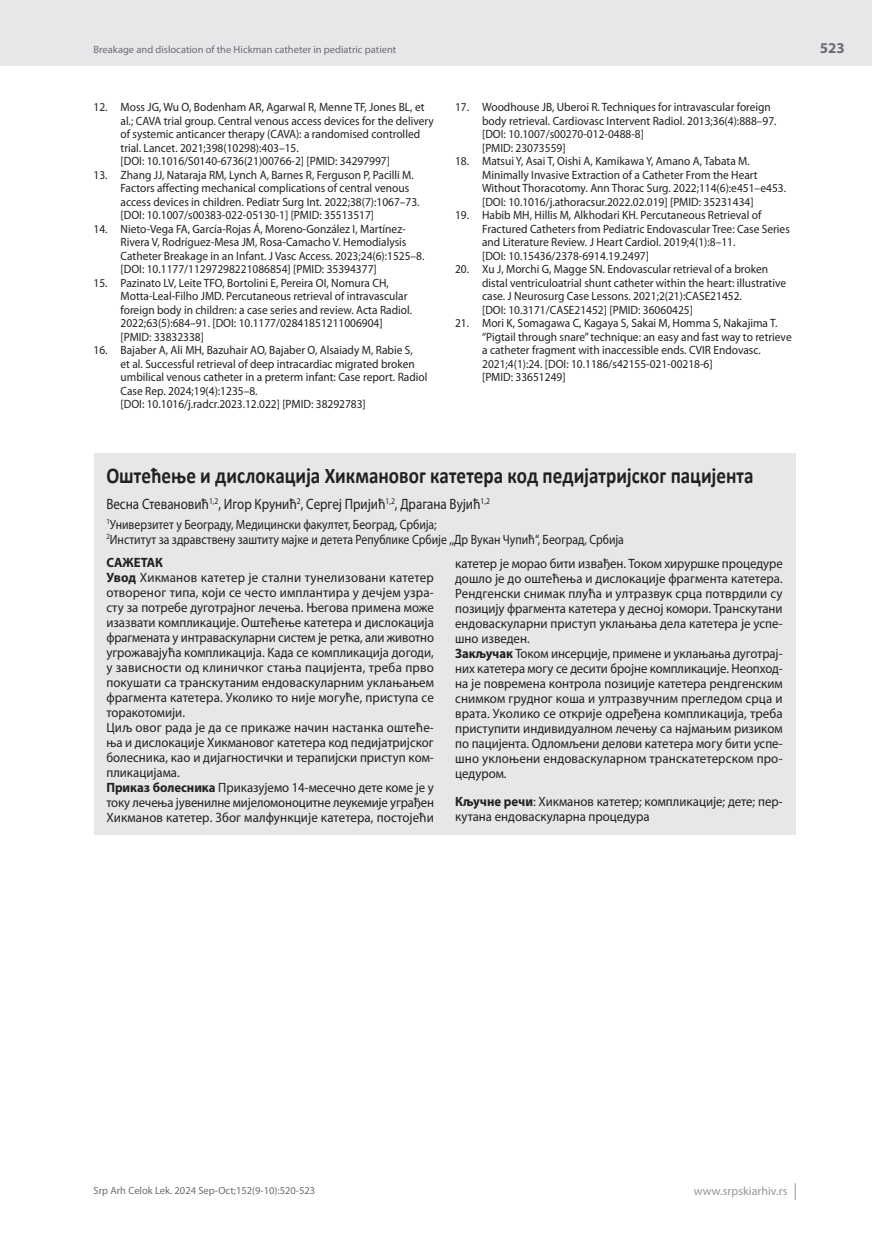
<style>
.page{position:relative;width:872px;height:1234px;background:#fff}
.page>*{position:absolute;margin:0;border:0;box-sizing:border-box;transform-origin:0 0}
.t1{font:700 22.5px "Calibri";color:#231f20;scale:.85 1}
.t2{font:15px "Myriad Pro";color:#231f20;scale:.87 1}
.t3{font:700 15px "Myriad Pro";color:#6c6d70}
.t4{font:13.5px/15px "Myriad Pro";color:#231f20;scale:.96 1}
.t5{font:13.5px/15px "Myriad Pro";color:#231f20;scale:.95 1}
.t6{font:13.5px/15px "Myriad Pro";color:#231f20;scale:.87 1}
.t7{font:12px/13.5px "Myriad Pro";color:#231f20;scale:.95 1}
.t8{font:12px "Myriad Pro";color:#939598}
.t9{font:10.5px "Myriad Pro";color:#6c6d70}
.s1{font-weight:700}
</style>
<div class="page">
<div style="left:0;top:0;width:872px;height:66px;background:#e6e7e9"></div>
<svg style="left:795px;top:1183px;width:1px;height:16px"></svg>
<div style="left:94px;top:453px;width:701px;height:381px;background:#e6e7e9"></div>
<p class="t9" style="left:94px;top:43px;width:304px">Breakage and dislocation of the Hickman catheter in pediatric patient</p>
<p class="t7" style="left:121px;top:100px;width:331px;text-indent:-27px">12. Moss JG, Wu O, Bodenham AR, Agarwal R, Menne TF, Jones BL, et al.; CAVA trial group. Central venous access devices for the delivery of systemic anticancer therapy (CAVA): a randomised controlled trial. Lancet. 2021;398(10298):403–15.<br>[DOI: 10.1016/S0140-6736(21)00766-2] [PMID: 34297997]</p>
<p class="t7" style="left:121px;top:168px;width:316px;text-indent:-27px">13. Zhang JJ, Nataraja RM, Lynch A, Barnes R, Ferguson P, Pacilli M.<br>Factors affecting mechanical complications of central venous access devices in children. Pediatr Surg Int. 2022;38(7):1067–73. [DOI: 10.1007/s00383-022-05130-1] [PMID: 35513517]</p>
<p class="t7" style="left:121px;top:222px;width:321px;text-indent:-27px">14. Nieto-Vega FA, García-Rojas Á, Moreno-González I, Martínez-Rivera V, Rodríguez-Mesa JM, Rosa-Camacho V. Hemodialysis Catheter Breakage in an Infant. J Vasc Access. 2023;24(6):1525–8. [DOI: 10.1177/11297298221086854] [PMID: 35394377]</p>
<p class="t7" style="left:121px;top:276px;width:308px;text-indent:-27px">15. Pazinato LV, Leite TFO, Bortolini E, Pereira OI, Nomura CH, Motta-Leal-Filho JMD. Percutaneous retrieval of intravascular foreign body in children: a case series and review. Acta Radiol.<br>2022;63(5):684–91. [DOI: 10.1177/02841851211006904] [PMID: 33832338]</p>
<p class="t7" style="left:121px;top:343px;width:324px;text-indent:-27px">16. Bajaber A, Ali MH, Bazuhair AO, Bajaber O, Alsaiady M, Rabie S,<br>et al. Successful retrieval of deep intracardiac migrated broken umbilical venous catheter in a preterm infant: Case report. Radiol Case Rep. 2024;19(4):1235–8.<br>[DOI: 10.1016/j.radcr.2023.12.022] [PMID: 38292783]</p>
<p class="t7" style="left:482px;top:100px;width:311px;text-indent:-27px">17. Woodhouse JB, Uberoi R. Techniques for intravascular foreign body retrieval. Cardiovasc Intervent Radiol. 2013;36(4):888–97. [DOI: 10.1007/s00270-012-0488-8]<br>[PMID: 23073559]</p>
<p class="t7" style="left:482px;top:154px;width:321px;text-indent:-27px">18. Matsui Y, Asai T, Oishi A, Kamikawa Y, Amano A, Tabata M.<br>Minimally Invasive Extraction of a Catheter From the Heart Without Thoracotomy. Ann Thorac Surg. 2022;114(6):e451–e453. [DOI: 10.1016/j.athoracsur.2022.02.019] [PMID: 35231434]</p>
<p class="t7" style="left:482px;top:208px;width:325px;text-indent:-27px">19. Habib MH, Hillis M, Alkhodari KH. Percutaneous Retrieval of Fractured Catheters from Pediatric Endovascular Tree: Case Series and Literature Review. J Heart Cardiol. 2019;4(1):8–11.<br>[DOI: 10.15436/2378-6914.19.2497]</p>
<p class="t7" style="left:482px;top:262px;width:321px;text-indent:-27px">20. Xu J, Morchi G, Magge SN. Endovascular retrieval of a broken distal ventriculoatrial shunt catheter within the heart: illustrative case. J Neurosurg Case Lessons. 2021;2(21):CASE21452.<br>[DOI: 10.3171/CASE21452] [PMID: 36060425]</p>
<p class="t7" style="left:482px;top:316px;width:327px;text-indent:-27px">21. Mori K, Somagawa C, Kagaya S, Sakai M, Homma S, Nakajima T. “Pigtail through snare” technique: an easy and fast way to retrieve a catheter fragment with inaccessible ends. CVIR Endovasc.<br>2021;4(1):24. [DOI: 10.1186/s42155-021-00218-6]<br>[PMID: 33651249]</p>
<h1 class="t1" style="left:106px;top:459px;width:763px">Оштећење и дислокација Хикмановог катетера код педијатријског пацијента</h1>
<p class="t2" style="left:106px;top:495px;width:442px">Весна Стевановић<sup>1,2</sup>, Игор Крунић<sup>2</sup>, Сергеј Пријић<sup>1,2</sup>, Драгана Вујић<sup>1,2</sup></p>
<p class="t6" style="left:106px;top:516px;width:596px"><sup>1</sup>Универзитет у Београду, Медицински факултет, Београд, Србија;<br><sup>2</sup>Институт за здравствену заштиту мајке и детета Републике Србије ,,Др Вукан Чупић“, Београд, Србија</p>
<p class="t4" style="left:106px;top:554px;width:343px"><span class="s1">САЖЕТАК<br>Увод</span> Хикманов катетер је стални тунелизовани катетер отвореног типа, који се често имплантира у дечјем узра&shy;сту за потребе дуготрајног лечења. Његова примена може изазвати компликације. Оштећење катетера и дислокација фрагмената у интраваскуларни систем је ретка, али животно угрожавајућа компликација. Када се компликација догоди, у зависности од клиничког стања пацијента, треба прво покушати са транскутаним ендоваскуларним уклањањем фрагмента катетера. Уколико то није могуће, приступа се торакотомији.<br>Циљ овог рада је да се прикаже начин настанка оштеће&shy;ња и дислокације Хикмановог катетера код педијатријског болесника, као и дијагностички и терапијски приступ ком&shy;пликацијама.<br><span class="s1">Приказ болесника</span> Приказујемо 14-месечно дете коме је у току лечења јувенилне мијеломоноцитне леукемије уграђен Хикманов катетер. Због малфункције катетера, постојећи</p>
<p class="t5" style="left:455px;top:555px;width:346px">катетер је морао бити извађен. Током хируршке процедуре дошло је до оштећења и дислокације фрагмента катетера.<br>Рендгенски снимак плућа и ултразвук срца потврдили су позицију фрагмента катетера у десној комори. Транскутани ендоваскуларни приступ уклањања дела катетера је успе&shy;шно изведен.<br><span class="s1">Закључак</span> Током инсерције, примене и уклањања дуготрај&shy;них катетера могу се десити бројне компликације. Неопход&shy;на је повремена контрола позиције катетера рендгенским снимком грудног коша и ултразвучним прегледом срца и врата. Уколико се открије одређена компликација, треба приступити индивидуалном лечењу са најмањим ризиком по пацијента. Одломљени делови катетера могу бити успе&shy;шно уклоњени ендоваскуларном транскатетерском про&shy;цедуром.</p>
<p class="t5" style="left:455px;top:793px;width:346px"><span class="s1">Кључне речи</span>: Хикманов катетер; компликације; дете; пер&shy;кутана ендоваскуларна процедура</p>
<p class="t3" style="left:820px;top:38px;width:26px">523</p>
<p class="t9" style="left:94px;top:1184px;width:223px">Srp Arh Celok Lek. 2024 Sep-Oct;152(9-10):520-523</p>
<p class="t8" style="left:694px;top:1183px;width:95px">www.srpskiarhiv.rs</p>
</div>
